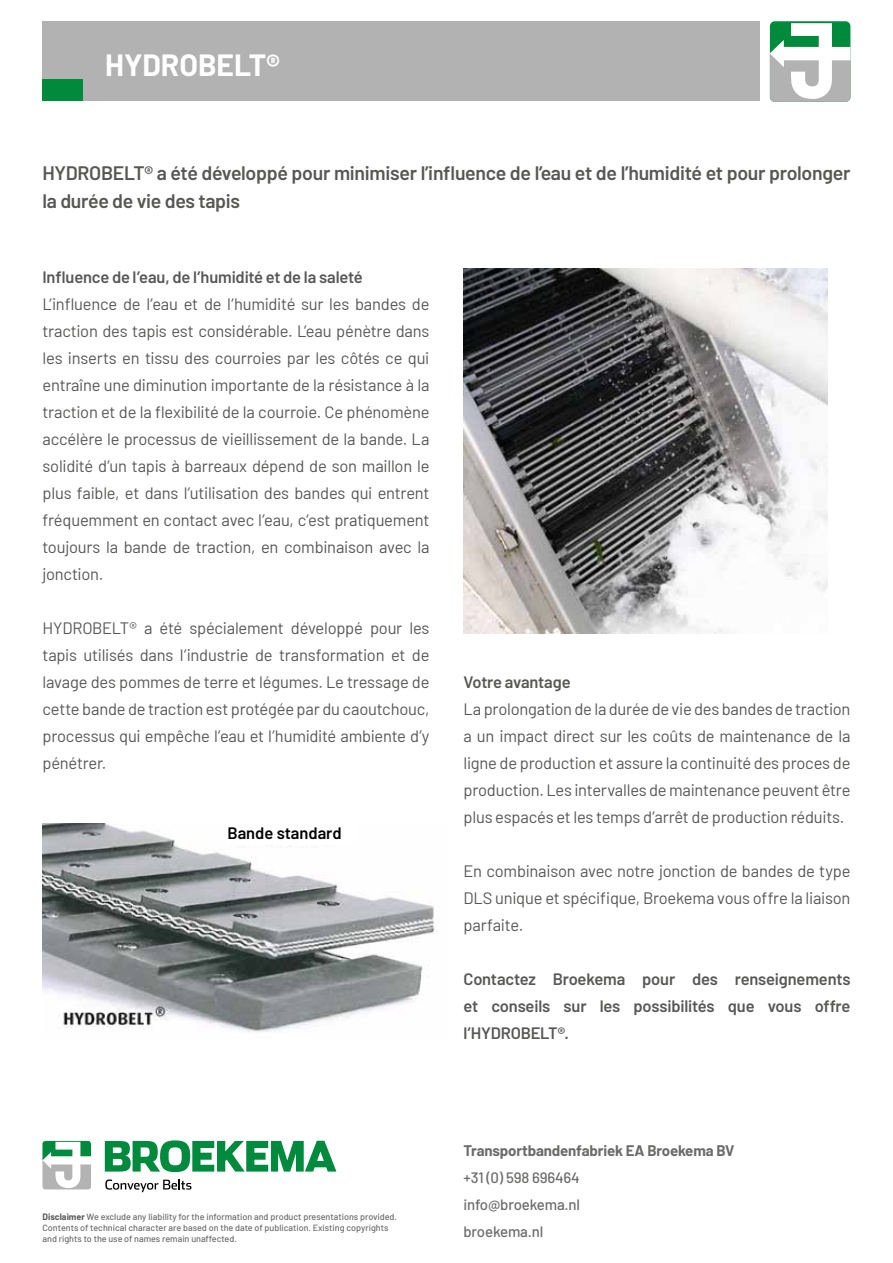
<style>
.page{position:relative;width:893px;height:1263px;background:#fff}
.page>*{position:absolute;margin:0;border:0;box-sizing:border-box;transform-origin:0 0}
.t1{font:700 30px "Barlow";color:#fff}
.t2{font:600 19.5px/28.5px "Barlow";letter-spacing:-.015em;color:#575756}
.t3{font:16.5px/27px "Barlow";letter-spacing:-.015em;color:#575756;text-align:justify}
.t4{font:600 16.5px/27px "Barlow";letter-spacing:-.01em;color:#575756;text-align:justify}
.t5{font:600 16.5px "Barlow";color:#000}
.t6{font:500 15px/27px "Barlow";letter-spacing:-.01em;color:#6b6b6a;text-align:justify}
.t7{font:700 15px "Barlow";letter-spacing:-.01em;color:#6b6b6a}
.t8{font:500 9px/10.8px "Barlow";color:#6b6b6a}
.s1{font-weight:700;color:#575756}
</style>
<div class="page">
<img style="left:43px;top:823px;width:395px;height:209px">
<img style="left:463px;top:269px;width:364px;height:365px">
<div style="left:43px;top:21px;width:717px;height:80px;background:#b3b2b2"></div>
<div style="left:43px;top:79px;width:40px;height:22px;background:#008a3c"></div>
<div style="left:770px;top:21px;width:80px;height:81px;background:#008a3c;border-radius:5px"></div>
<svg style="left:770px;top:23px;width:80px;height:79px"></svg>
<svg style="left:42px;top:1141px;width:49px;height:48px"></svg>
<svg style="left:105px;top:1140px;width:231px;height:32px"></svg>
<svg style="left:105px;top:1179px;width:86px;height:13px"></svg>
<div style="left:227px;top:823px;width:130px;height:21px;background:#fff"></div>
<h1 class="t1" style="left:105px;top:43px;width:176px">HYDROBELT®</h1>
<p class="t2" style="left:43px;top:157px;width:809px">HYDROBELT® a été développé pour minimiser l’influence de l’eau et de l’humidité et pour prolonger la durée de vie des tapis</p>
<p class="t4" style="left:43px;top:262px;width:322px">Influence de l’eau, de l’humidité et de la saleté</p>
<p class="t3" style="left:43px;top:289px;width:388px">L’influence de l’eau et de l’humidité sur les bandes de traction des tapis est considérable. L’eau pénètre dans les inserts en tissu des courroies par les côtés ce qui entraîne une diminution importante de la résistance à la traction et de la flexibilité de la courroie. Ce phénomène accélère le processus de vieillissement de la bande. La solidité d’un tapis à barreaux dépend de son maillon le plus faible, et dans l’utilisation des bandes qui entrent fréquemment en contact avec l’eau, c’est pratiquement toujours la bande de traction, en combinaison avec la jonction.</p>
<p class="t3" style="left:43px;top:613px;width:388px">HYDROBELT® a été spécialement développé pour les tapis utilisés dans l’industrie de transformation et de lavage des pommes de terre et légumes. Le tressage de cette bande de traction est protégée par du caoutchouc, processus qui empêche l’eau et l’humidité ambiente d’y pénétrer.</p>
<p class="t5" style="left:227px;top:821px;width:116px">Bande standard</p>
<p class="t4" style="left:463px;top:667px;width:109px">Votre avantage</p>
<p class="t3" style="left:463px;top:694px;width:388px">La prolongation de la durée de vie des bandes de traction a un impact direct sur les coûts de maintenance de la ligne de production et assure la continuité des proces de production. Les intervalles de maintenance peuvent être plus espacés et les temps d’arrêt de production réduits.</p>
<p class="t3" style="left:463px;top:856px;width:388px">En combinaison avec notre jonction de bandes de type DLS unique et spécifique, Broekema vous offre la liaison parfaite.</p>
<p class="t4" style="left:463px;top:964px;width:388px">Contactez Broekema pour des renseignements et conseils sur les possibilités que vous offre l’HYDROBELT®.</p>
<p class="t8" style="left:43px;top:1211px;width:356px"><span class="s1">Disclaimer</span> We exclude any liability for the information and product presentations provided.<br>Contents of technical character are based on the date of publication. Existing copyrights and rights to the use of names remain unaffected.</p>
<p class="t7" style="left:463px;top:1140px;width:272px">Transportbandenfabriek EA Broekema BV</p>
<p class="t6" style="left:463px;top:1163px;width:118px">+31 (0) 598 696464 info@broekema.nl broekema.nl</p>
</div>
